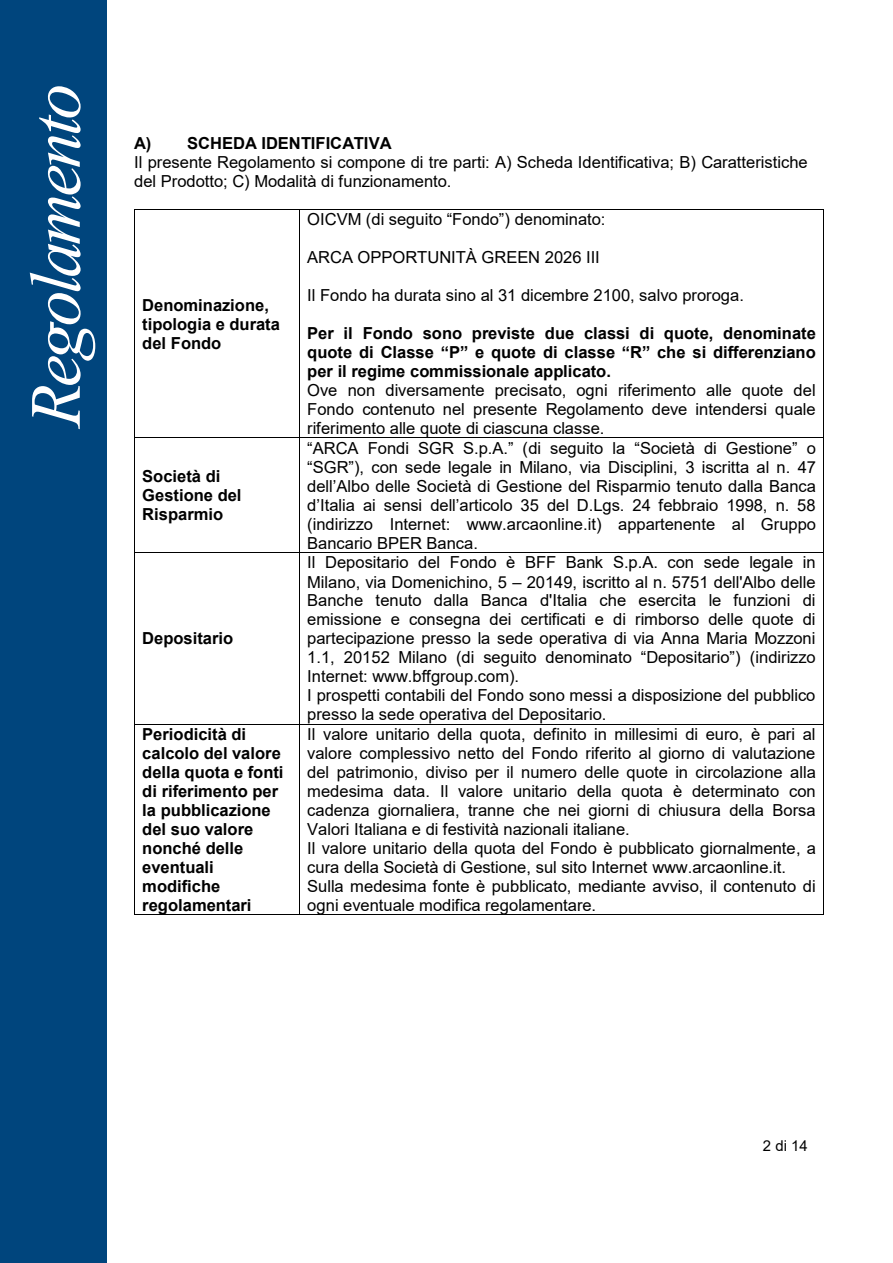
<style>
.page{position:relative;width:893px;height:1263px;background:#fff}
.page>*{position:absolute;margin:0;border:0;box-sizing:border-box;transform-origin:0 0}
.t1{font:italic 72px "Times New Roman";letter-spacing:-.05em;color:#fff}
.t2{font:16.5px/18.9px "Arial";color:#000}
.t3{font:700 16.5px/19px "Arial";color:#000}
.t4{font:15px "Arial";color:#000}
</style>
<div class="page">
<hr style="left:135px;top:209px;width:164px;height:1px;background:#000">
<hr style="left:299px;top:209px;width:525px;height:1px;background:#000">
<hr style="left:134px;top:210px;width:1px;height:228px;background:#000">
<hr style="left:299px;top:210px;width:1px;height:228px;background:#000">
<hr style="left:824px;top:210px;width:1px;height:228px;background:#000">
<hr style="left:135px;top:438px;width:164px;height:1px;background:#000">
<hr style="left:299px;top:438px;width:525px;height:1px;background:#000">
<hr style="left:134px;top:438px;width:1px;height:114px;background:#000">
<hr style="left:299px;top:438px;width:1px;height:114px;background:#000">
<hr style="left:824px;top:438px;width:1px;height:114px;background:#000">
<hr style="left:135px;top:552px;width:164px;height:1px;background:#000">
<hr style="left:299px;top:552px;width:525px;height:1px;background:#000">
<hr style="left:134px;top:553px;width:1px;height:171px;background:#000">
<hr style="left:299px;top:553px;width:1px;height:171px;background:#000">
<hr style="left:824px;top:553px;width:1px;height:171px;background:#000">
<hr style="left:135px;top:724px;width:164px;height:1px;background:#000">
<hr style="left:299px;top:724px;width:525px;height:1px;background:#000">
<hr style="left:134px;top:724px;width:1px;height:190px;background:#000">
<hr style="left:135px;top:914px;width:164px;height:1px;background:#000">
<hr style="left:299px;top:724px;width:1px;height:190px;background:#000">
<hr style="left:299px;top:914px;width:525px;height:1px;background:#000">
<hr style="left:824px;top:724px;width:1px;height:190px;background:#000">
<div style="left:0;top:0;width:106px;height:1263px;background:#00457d"></div>
<h1 class="t1" style="left:6px;top:428px;width:345px;rotate:-90deg">Regolamento</h1>
<p class="t3" style="left:134px;top:134px;width:259px">A) SCHEDA IDENTIFICATIVA</p>
<p class="t2" style="left:134px;top:152px;width:675px">Il presente Regolamento si compone di tre parti: A) Scheda Identificativa; B) Caratteristiche del Prodotto; C) Modalità di funzionamento.</p>
<p class="t3" style="left:142px;top:296px;width:139px">Denominazione, tipologia e durata del Fondo</p>
<p class="t3" style="left:142px;top:468px;width:101px">Società di<br>Gestione del<br>Risparmio</p>
<p class="t3" style="left:142px;top:630px;width:92px">Depositario</p>
<p class="t2" style="left:307px;top:210px;width:300px">OICVM (di seguito “Fondo”) denominato:</p>
<p class="t2" style="left:307px;top:248px;width:294px">ARCA OPPORTUNITÀ GREEN 2026 III</p>
<p class="t2" style="left:307px;top:286px;width:438px">Il Fondo ha durata sino al 31 dicembre 2100, salvo proroga.</p>
<p class="t3" style="left:307px;top:324px;width:510px;text-align:justify">Per il Fondo sono previste due classi di quote, denominate quote di Classe “P” e quote di classe “R” che si differenziano per il regime commissionale applicato.</p>
<p class="t2" style="left:307px;top:381px;width:510px;text-align:justify">Ove non diversamente precisato, ogni riferimento alle quote del Fondo contenuto nel presente Regolamento deve intendersi quale riferimento alle quote di ciascuna classe.</p>
<p class="t2" style="left:307px;top:439px;width:510px;text-align:justify">“ARCA Fondi SGR S.p.A.” (di seguito la “Società di Gestione” o “SGR”), con sede legale in Milano, via Disciplini, 3 iscritta al n. 47 dell’Albo delle Società di Gestione del Risparmio tenuto dalla Banca d’Italia ai sensi dell’articolo 35 del D.Lgs. 24 febbraio 1998, n. 58 (indirizzo Internet: www.arcaonline.it) appartenente al Gruppo Bancario BPER Banca.</p>
<p class="t2" style="left:307px;top:553px;width:510px">Il Depositario del Fondo è BFF Bank S.p.A. con sede legale in Milano, via Domenichino, 5 – 20149, iscritto al n. 5751 dell'Albo delle Banche tenuto dalla Banca d'Italia che esercita le funzioni di emissione e consegna dei certificati e di rimborso delle quote di partecipazione presso la sede operativa di via Anna Maria Mozzoni 1.1, 20152 Milano (di seguito denominato “Depositario”) (indirizzo Internet: www.bffgroup.com).<br>I prospetti contabili del Fondo sono messi a disposizione del pubblico presso la sede operativa del Depositario.</p>
<p class="t3" style="left:142px;top:725px;width:143px">Periodicità di calcolo del valore della quota e fonti di riferimento per la pubblicazione del suo valore nonché delle eventuali modifiche regolamentari</p>
<p class="t2" style="left:307px;top:725px;width:510px">Il valore unitario della quota, definito in millesimi di euro, è pari al valore complessivo netto del Fondo riferito al giorno di valutazione del patrimonio, diviso per il numero delle quote in circolazione alla medesima data. Il valore unitario della quota è determinato con cadenza giornaliera, tranne che nei giorni di chiusura della Borsa Valori Italiana e di festività nazionali italiane.<br>Il valore unitario della quota del Fondo è pubblicato giornalmente, a cura della Società di Gestione, sul sito Internet www.arcaonline.it.<br>Sulla medesima fonte è pubblicato, mediante avviso, il contenuto di ogni eventuale modifica regolamentare.</p>
<p class="t4" style="left:763px;top:1136px;width:46px">2 di 14</p>
</div>
